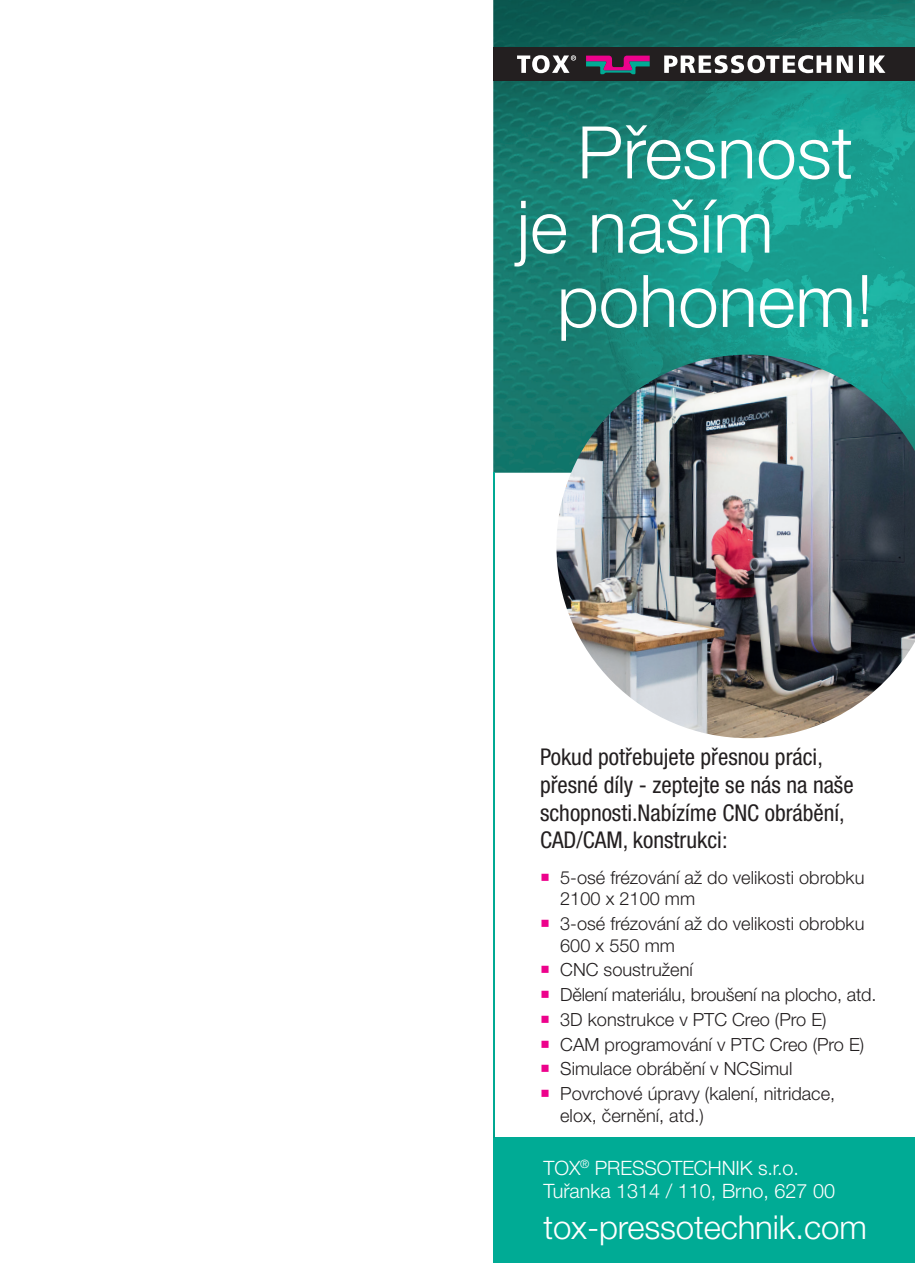
<style>
.page{position:relative;width:915px;height:1263px;background:#fff}
.page>*{position:absolute;margin:0;border:0;box-sizing:border-box;transform-origin:0 0}
.t1{font:300 72.6px "Helvetica Neue LT Pro";color:#fff}
.t2{font:300 33px "Helvetica Neue LT Pro";letter-spacing:-.005em;color:#fff}
.t3{font:condensed 23.1px/27.8px "Helvetica Neue LT Pro";color:#231f20}
.t4{font:300 19.8px/23.1px "Helvetica Neue LT Pro";color:#fff}
.t5{font:300 18.15px/21.5px "Helvetica Neue LT Pro";color:#231f20}
.s1{color:#ed028c}
</style>
<div class="page">
<img style="left:493px;top:0;width:421px;height:473px">
<div style="left:493px;top:47px;width:421px;height:34px;background:#231f20"></div>
<svg style="left:517px;top:55px;width:59px;height:18px"></svg>
<svg style="left:664px;top:55px;width:188px;height:18px"></svg>
<div style="left:858px;top:55px;width:5px;height:18px;background:#fff"></div>
<svg style="left:869px;top:55px;width:16px;height:18px"></svg>
<svg style="left:586px;top:55px;width:63px;height:19px"></svg>
<div style="left:493px;top:1137px;width:421px;height:126px;background:#00ab95"></div>
<img style="left:556px;top:355px;width:358px;height:383px">
<img style="left:493px;top:477px;width:1px;height:655px">
<p class="t1" style="left:577px;top:108px;width:277px">Přesnost</p>
<p class="t1" style="left:516px;top:182px;width:258px">je naším</p>
<p class="t1" style="left:557px;top:257px;width:318px">pohonem!</p>
<p class="t3" style="left:540px;top:743px;width:315px">Pokud potřebujete přesnou práci, přesné díly - zeptejte se nás na naše schopnosti.Nabízíme CNC obrábění,<br>CAD/CAM, konstrukci:</p>
<p class="t5" style="left:560px;top:866px;width:305px;text-indent:-20px"><span class="s1">○</span> 5-osé frézování až do velikosti obrobku<br>2100 x 2100 mm</p>
<p class="t5" style="left:560px;top:912px;width:305px;text-indent:-20px"><span class="s1">○</span> 3-osé frézování až do velikosti obrobku<br>600 x 550 mm</p>
<p class="t5" style="left:540px;top:959px;width:154px"><span class="s1">○</span> CNC soustružení</p>
<p class="t5" style="left:540px;top:983px;width:338px"><span class="s1">○</span> Dělení materiálu, broušení na plocho, atd.</p>
<p class="t5" style="left:540px;top:1008px;width:288px"><span class="s1">○</span> 3D konstrukce v PTC Creo (Pro E)</p>
<p class="t5" style="left:540px;top:1033px;width:325px"><span class="s1">○</span> CAM programování v PTC Creo (Pro E)</p>
<p class="t5" style="left:540px;top:1058px;width:254px"><span class="s1">○</span> Simulace obrábění v NCSimul</p>
<p class="t5" style="left:560px;top:1082px;width:276px;text-indent:-20px"><span class="s1">○</span> Povrchové úpravy (kalení, nitridace, elox, černění, atd.)</p>
<p class="t4" style="left:543px;top:1155px;width:293px">TOX<sup>®</sup> PRESSOTECHNIK s.r.o.<br>Tuřanka 1314 / 110, Brno, 627 00</p>
<p class="t2" style="left:543px;top:1207px;width:325px">tox-pressotechnik.com</p>
</div>
